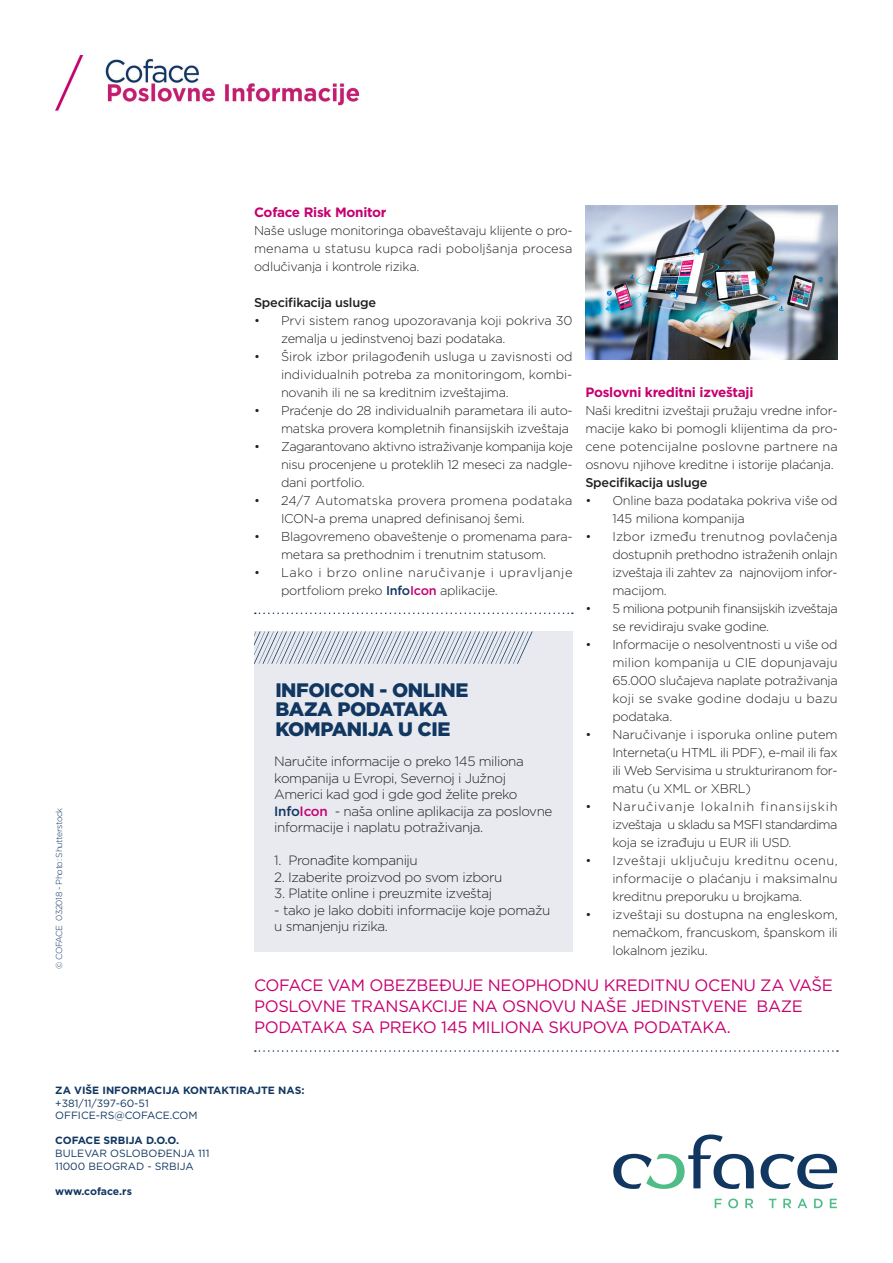
<style>
.page{position:relative;width:893px;height:1263px;background:#fff}
.page>*{position:absolute;margin:0;border:0;box-sizing:border-box;transform-origin:0 0}
.t1{font:900 19.5px/19.5px "Gotham";letter-spacing:-.02em;color:#113761}
.t2{font:16.5px/21px "Gotham";letter-spacing:-.02em;color:#c60170}
.t3{font:300 13.5px/16.5px "Gotham";letter-spacing:-.03em;color:#231f20}
.t4{font:700 13.5px "Gotham";letter-spacing:-.02em;color:#c60170}
.t5{font:300 12.75px/18px "Gotham";letter-spacing:-.02em;color:#231f20;text-align:justify}
.t6{font:300 12.75px/18px "Gotham";letter-spacing:.03em;color:#231f20}
.t7{font:300 12.75px/18px "Gotham";letter-spacing:-.04em;color:#231f20}
.t8{font:500 12.75px "Gotham";letter-spacing:-.02em;color:#231f20}
.t9{font:10.5px/12.6px "Gotham";color:#113761}
.t10{font:700 10.5px "Gotham";color:#113761}
.t11{font:300 8.7px "Gotham";letter-spacing:-.05em;color:#113761}
.s1{font-weight:500;color:#113761}
.s2{font-weight:500;color:#c60170}
</style>
<div class="page">
<svg style="left:255px;top:1050px;width:583px;height:2px"></svg>
<div style="left:254px;top:631px;width:319px;height:321px;background:#e8eaf0"></div>
<svg style="left:254px;top:631px;width:279px;height:33px"></svg>
<svg style="left:255px;top:612px;width:318px;height:2px"></svg>
<img style="left:56px;top:55px;width:304px;height:56px">
<img style="left:585px;top:206px;width:253px;height:154px">
<svg style="left:761px;top:1154px;width:77px;height:35px"></svg>
<svg style="left:613px;top:1134px;width:141px;height:55px"></svg>
<svg style="left:715px;top:1199px;width:7px;height:9px"></svg>
<svg style="left:728px;top:1198px;width:10px;height:10px"></svg>
<svg style="left:745px;top:1199px;width:8px;height:9px"></svg>
<svg style="left:769px;top:1199px;width:7px;height:9px"></svg>
<svg style="left:783px;top:1199px;width:8px;height:9px"></svg>
<svg style="left:797px;top:1198px;width:10px;height:10px"></svg>
<svg style="left:814px;top:1199px;width:9px;height:9px"></svg>
<svg style="left:830px;top:1199px;width:7px;height:9px"></svg>
<p class="t11" style="left:54px;top:969px;width:163px;rotate:-90deg">© COFACE 032018 - Photo: Shutterstock</p>
<p class="t4" style="left:254px;top:204px;width:134px">Coface Risk Monitor</p>
<p class="t5" style="left:254px;top:221px;width:320px">Naše usluge monitoringa obaveštavaju klijente o pro&shy;menama u statusu kupca radi poboljšanja procesa odlučivanja i kontrole rizika.</p>
<p class="t8" style="left:254px;top:294px;width:123px">Specifikacija usluge</p>
<p class="t5" style="left:281px;top:311px;width:293px;text-indent:-27px">• Prvi sistem ranog upozoravanja koji pokriva 30 zemalja u jedinstvenoj bazi podataka.</p>
<p class="t5" style="left:281px;top:347px;width:293px;text-indent:-27px">• Širok izbor prilagođenih usluga u zavisnosti od individualnih potreba za monitoringom, kombi&shy;novanih ili ne sa kreditnim izveštajima.</p>
<p class="t5" style="left:254px;top:401px;width:320px;text-align:right">• Praćenje do 28 individualnih parametara ili auto&shy;matska provera kompletnih finansijskih izveštaja</p>
<p class="t5" style="left:281px;top:437px;width:293px;text-indent:-27px">• Zagarantovano aktivno istraživanje kompanija koje nisu procenjene u proteklih 12 meseci za nadgle&shy;dani portfolio.</p>
<p class="t5" style="left:281px;top:491px;width:293px;text-indent:-27px">• 24/7 Automatska provera promena podataka<br>ICON-a prema unapred definisanoj šemi.</p>
<p class="t5" style="left:254px;top:527px;width:320px;text-align:center">• Blagovremeno obaveštenje o promenama para&shy;metara sa prethodnim i trenutnim statusom.</p>
<p class="t6" style="left:281px;top:563px;width:293px;text-indent:-27px">• Lako i brzo online naručivanje i upravljanje portfoliom preko <span class="s1">Info</span><span class="s2">Icon</span> aplikacije.</p>
<h1 class="t1" style="left:275px;top:680px;width:195px">INFOICON - ONLINE<br>BAZA PODATAKA<br>KOMPANIJA U CIE</h1>
<p class="t3" style="left:274px;top:753px;width:280px">Naručite informacije o preko 145 miliona kompanija u Evropi, Severnoj i Južnoj Americi kad god i gde god želite preko <span class="s1">Info</span><span class="s2">Icon</span> - naša online aplikacija za poslovne informacije i naplatu potraživanja.</p>
<p class="t3" style="left:274px;top:852px;width:145px">1. Pronađite kompaniju</p>
<p class="t3" style="left:274px;top:868px;width:230px">2. Izaberite proizvod po svom izboru</p>
<p class="t3" style="left:274px;top:885px;width:219px">3. Platite online i preuzmite izveštaj</p>
<p class="t3" style="left:274px;top:901px;width:278px">- tako je lako dobiti informacije koje pomažu u smanjenju rizika.</p>
<p class="t4" style="left:585px;top:384px;width:170px">Poslovni kreditni izveštaji</p>
<p class="t5" style="left:585px;top:401px;width:254px">Naši kreditni izveštaji pružaju vredne infor&shy;macije kako bi pomogli klijentima da pro&shy;cene potencijalne poslovne partnere na osnovu njihove kreditne i istorije plaćanja.</p>
<p class="t8" style="left:585px;top:474px;width:123px">Specifikacija usluge</p>
<p class="t5" style="left:612px;top:491px;width:227px;text-indent:-27px">• Online baza podataka pokriva više od<br>145 miliona kompanija</p>
<p class="t5" style="left:612px;top:527px;width:227px;text-indent:-27px">• Izbor između trenutnog povlačenja dostupnih prethodno istraženih onlajn izveštaja ili zahtev za najnovijom infor&shy;macijom.</p>
<p class="t7" style="left:612px;top:599px;width:227px;text-indent:-27px">• 5 miliona potpunih finansijskih izveštaja se revidiraju svake godine.</p>
<p class="t5" style="left:612px;top:635px;width:227px;text-indent:-27px">• Informacije o nesolventnosti u više od milion kompanija u CIE dopunjavaju 65.000 slučajeva naplate potraživanja koji se svake godine dodaju u bazu podataka.</p>
<p class="t5" style="left:612px;top:725px;width:227px;text-indent:-27px">• Naručivanje i isporuka online putem Interneta(u HTML ili PDF), e-mail ili fax ili Web Servisima u strukturiranom for&shy;matu (u XML or XBRL)</p>
<p class="t5" style="left:612px;top:797px;width:227px;text-indent:-27px">• Naručivanje lokalnih finansijskih izveštaja u skladu sa MSFI standardima koja se izrađuju u EUR ili USD.</p>
<p class="t5" style="left:612px;top:851px;width:227px;text-indent:-27px">• Izveštaji uključuju kreditnu ocenu, informacije o plaćanju i maksimalnu kreditnu preporuku u brojkama.</p>
<p class="t5" style="left:612px;top:906px;width:227px;text-indent:-27px">• izveštaji su dostupna na engleskom, nemačkom, francuskom, španskom ili lokalnom jeziku.</p>
<p class="t2" style="left:254px;top:974px;width:580px">COFACE VAM OBEZBEĐUJE NEOPHODNU KREDITNU OCENU ZA VAŠE<br>POSLOVNE TRANSAKCIJE NA OSNOVU NAŠE JEDINSTVENE BAZE<br>PODATAKA SA PREKO 145 MILIONA SKUPOVA PODATAKA.</p>
<p class="t10" style="left:55px;top:1083px;width:251px">ZA VIŠE INFORMACIJA KONTAKTIRAJTE NAS:</p>
<p class="t9" style="left:55px;top:1096px;width:144px">+381/11/397-60-51<br>OFFICE-RS@COFACE.COM</p>
<p class="t10" style="left:55px;top:1134px;width:125px">COFACE SRBIJA D.O.O.</p>
<p class="t9" style="left:55px;top:1147px;width:156px">BULEVAR OSLOBOĐENJA 111<br>11000 BEOGRAD - SRBIJA</p>
<p class="t10" style="left:55px;top:1184px;width:78px">www.coface.rs</p>
</div>
